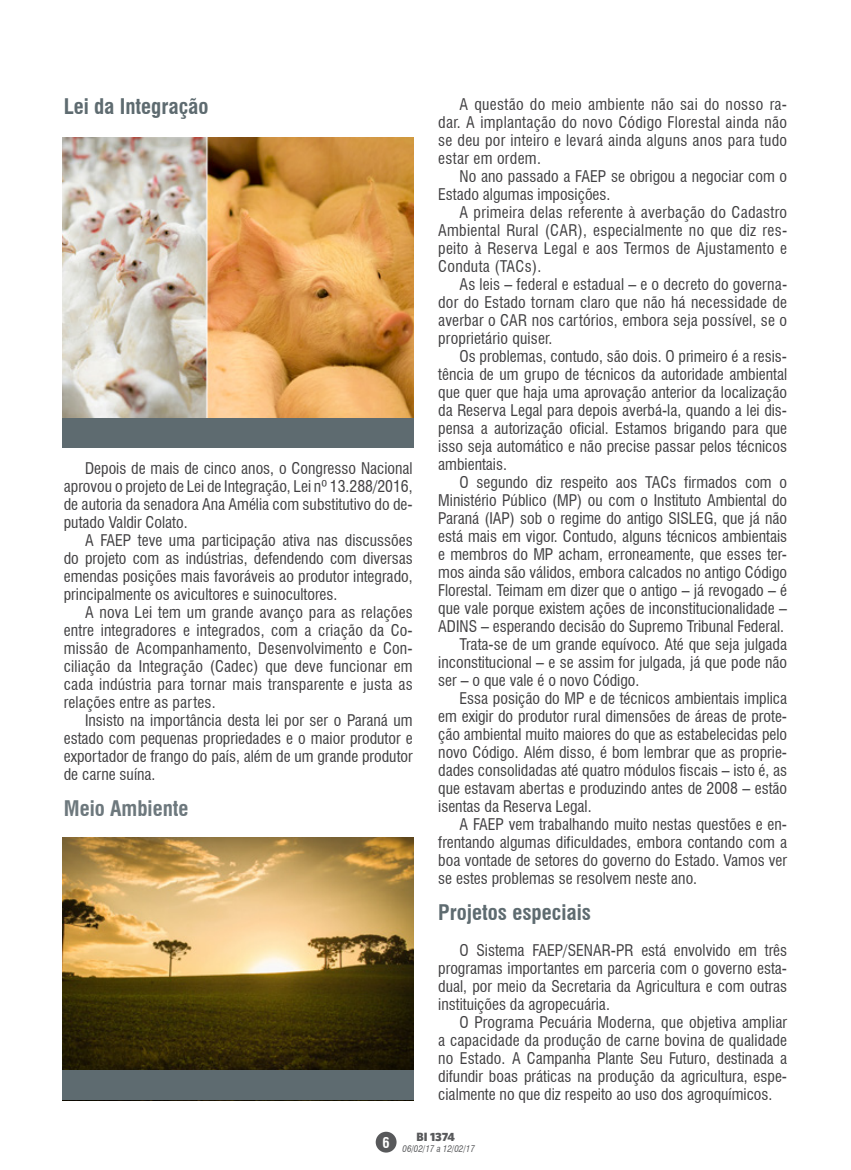
<style>
.page{position:relative;width:851px;height:1170px;background:#fff}
.page>*{position:absolute;margin:0;border:0;box-sizing:border-box;transform-origin:0 0}
.t1{font:700 condensed 21px "Swiss 721 BT";color:#5e6b70}
.t2{font:700 condensed 21px "Swiss 721 BT";color:#6d787d}
.t3{font:condensed 15.75px/18px "Swiss 721 BT";color:#414042;text-align:justify}
.t4{font:700 condensed 14.4px "Swiss 721 BT";color:#fff}
.t5{font:900 12px "Whitney HTF";letter-spacing:-.005em;color:#58595b}
.t6{font:italic condensed 9px "Swiss 721 BT";color:#58595b}
</style>
<div class="page">
<div style="left:375px;top:1131px;width:21px;height:21px;background:#58595b;border-radius:50%"></div>
<img style="left:63px;top:137px;width:351px;height:281px">
<img style="left:63px;top:837px;width:351px;height:233px">
<div style="left:63px;top:418px;width:351px;height:30px;background:#5e6b70"></div>
<div style="left:63px;top:1070px;width:351px;height:30px;background:#5e6b70"></div>
<h1 class="t1" style="left:64px;top:94px;width:146px">Lei da Integração</h1>
<p class="t3" style="left:64px;top:459px;width:350px;text-indent:21px">Depois de mais de cinco anos, o Congresso Nacional aprovou o projeto de Lei de Integração, Lei nº 13.288/2016, de autoria da senadora Ana Amélia com substitutivo do de&shy;putado Valdir Colato.</p>
<p class="t3" style="left:64px;top:531px;width:350px;text-indent:21px">A FAEP teve uma participação ativa nas discussões do projeto com as indústrias, defendendo com diversas emendas posições mais favoráveis ao produtor integrado, principalmente os avicultores e suinocultores.</p>
<p class="t3" style="left:64px;top:603px;width:350px;text-indent:21px">A nova Lei tem um grande avanço para as relações entre integradores e integrados, com a criação da Co&shy;missão de Acompanhamento, Desenvolvimento e Con&shy;ciliação da Integração (Cadec) que deve funcionar em cada indústria para tornar mais transparente e justa as relações entre as partes.</p>
<p class="t3" style="left:64px;top:711px;width:350px;text-indent:21px">Insisto na importância desta lei por ser o Paraná um estado com pequenas propriedades e o maior produtor e exportador de frango do país, além de um grande produtor de carne suína.</p>
<h1 class="t2" style="left:64px;top:796px;width:126px">Meio Ambiente</h1>
<p class="t3" style="left:438px;top:95px;width:350px;text-indent:21px">A questão do meio ambiente não sai do nosso ra&shy;dar. A implantação do novo Código Florestal ainda não se deu por inteiro e levará ainda alguns anos para tudo estar em ordem.</p>
<p class="t3" style="left:438px;top:167px;width:350px;text-indent:21px">No ano passado a FAEP se obrigou a negociar com o<br>Estado algumas imposições.</p>
<p class="t3" style="left:438px;top:203px;width:350px;text-indent:21px">A primeira delas referente à averbação do Cadastro Ambiental Rural (CAR), especialmente no que diz res&shy;peito à Reserva Legal e aos Termos de Ajustamento e Conduta (TACs).</p>
<p class="t3" style="left:438px;top:275px;width:350px;text-indent:21px">As leis – federal e estadual – e o decreto do governa&shy;dor do Estado tornam claro que não há necessidade de averbar o CAR nos cartórios, embora seja possível, se o proprietário quiser.</p>
<p class="t3" style="left:438px;top:347px;width:350px;text-indent:21px">Os problemas, contudo, são dois. O primeiro é a resis&shy;tência de um grupo de técnicos da autoridade ambiental que quer que haja uma aprovação anterior da localização da Reserva Legal para depois averbá-la, quando a lei dis&shy;pensa a autorização oficial. Estamos brigando para que isso seja automático e não precise passar pelos técnicos ambientais.</p>
<p class="t3" style="left:459px;top:473px;width:329px">O segundo diz respeito aos TACs firmados com o</p>
<p class="t3" style="left:438px;top:491px;width:350px">Ministério Público (MP) ou com o Instituto Ambiental do</p>
<p class="t3" style="left:438px;top:509px;width:350px">Paraná (IAP) sob o regime do antigo SISLEG, que já não</p>
<p class="t3" style="left:438px;top:527px;width:350px">está mais em vigor. Contudo, alguns técnicos ambientais</p>
<p class="t3" style="left:438px;top:545px;width:350px">e membros do MP acham, erroneamente, que esses ter-</p>
<p class="t3" style="left:438px;top:563px;width:350px">mos ainda são válidos, embora calcados no antigo Código</p>
<p class="t3" style="left:438px;top:581px;width:350px">Florestal. Teimam em dizer que o antigo – já revogado – é</p>
<p class="t3" style="left:438px;top:599px;width:350px">que vale porque existem ações de inconstitucionalidade –</p>
<p class="t3" style="left:438px;top:617px;width:347px">ADINS – esperando decisão do Supremo Tribunal Federal.</p>
<p class="t3" style="left:459px;top:635px;width:329px">Trata-se de um grande equívoco. Até que seja julgada</p>
<p class="t3" style="left:438px;top:653px;width:350px">inconstitucional – e se assim for julgada, já que pode não</p>
<p class="t3" style="left:438px;top:671px;width:202px">ser – o que vale é o novo Código.</p>
<p class="t3" style="left:459px;top:689px;width:329px">Essa posição do MP e de técnicos ambientais implica</p>
<p class="t3" style="left:438px;top:707px;width:350px">em exigir do produtor rural dimensões de áreas de prote-</p>
<p class="t3" style="left:438px;top:725px;width:350px">ção ambiental muito maiores do que as estabelecidas pelo</p>
<p class="t3" style="left:438px;top:743px;width:350px">novo Código. Além disso, é bom lembrar que as proprie-</p>
<p class="t3" style="left:438px;top:761px;width:350px">dades consolidadas até quatro módulos fiscais – isto é, as</p>
<p class="t3" style="left:438px;top:779px;width:350px">que estavam abertas e produzindo antes de 2008 – estão</p>
<p class="t3" style="left:438px;top:797px;width:155px">isentas da Reserva Legal.</p>
<p class="t3" style="left:459px;top:815px;width:329px">A FAEP vem trabalhando muito nestas questões e en-</p>
<p class="t3" style="left:438px;top:833px;width:350px">frentando algumas dificuldades, embora contando com a</p>
<p class="t3" style="left:438px;top:851px;width:350px">boa vontade de setores do governo do Estado. Vamos ver</p>
<p class="t3" style="left:438px;top:869px;width:260px">se estes problemas se resolvem neste ano.</p>
<h1 class="t1" style="left:438px;top:900px;width:154px">Projetos especiais</h1>
<p class="t3" style="left:438px;top:941px;width:350px;text-indent:21px">O Sistema FAEP/SENAR-PR está envolvido em três programas importantes em parceria com o governo esta&shy;dual, por meio da Secretaria da Agricultura e com outras instituições da agropecuária.</p>
<p class="t3" style="left:438px;top:1013px;width:350px;text-indent:21px">O Programa Pecuária Moderna, que objetiva ampliar a capacidade da produção de carne bovina de qualidade no Estado. A Campanha Plante Seu Futuro, destinada a difundir boas práticas na produção da agricultura, espe&shy;cialmente no que diz respeito ao uso dos agroquímicos.</p>
<p class="t4" style="left:382px;top:1133px;width:9px">6</p>
<p class="t5" style="left:416px;top:1128px;width:40px">BI 1374</p>
<p class="t6" style="left:402px;top:1143px;width:74px">06/02/17 a 12/02/17</p>
</div>
